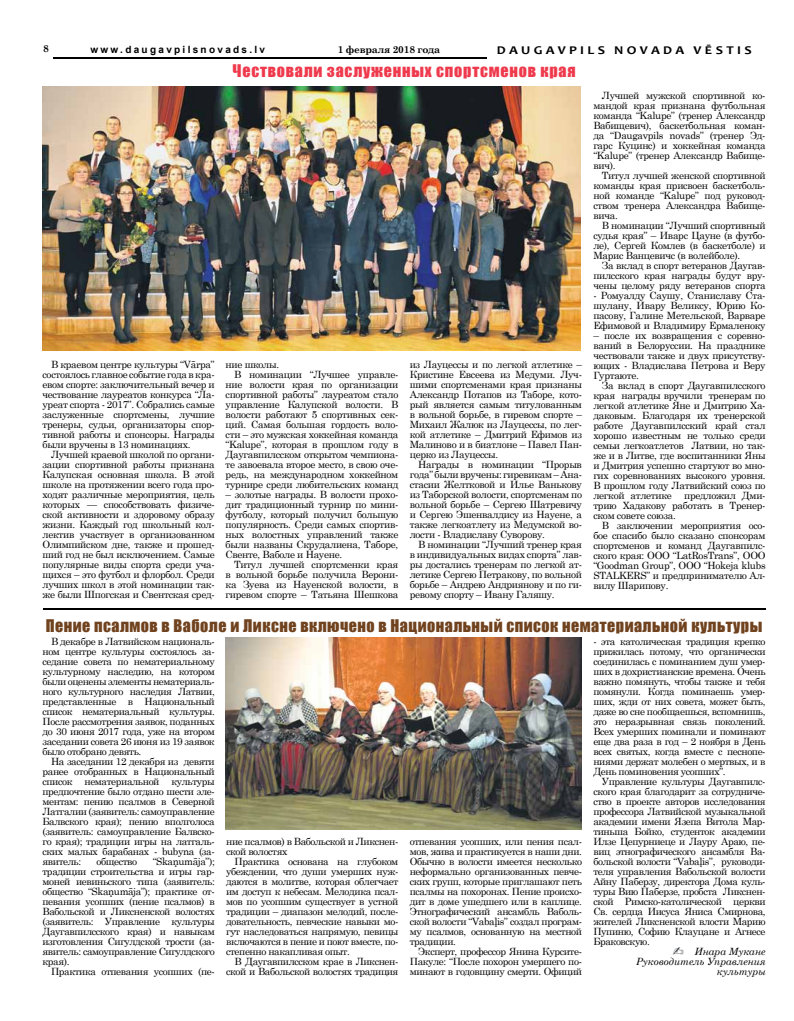
<style>
.page{position:relative;width:794px;height:1021px;background:#fff}
.page>*{position:absolute;margin:0;border:0;box-sizing:border-box;transform-origin:0 0}
.t1{font:16px "Impact";letter-spacing:.03em;color:#70421e}
.t2{font:16px "Impact";letter-spacing:.05em;color:#ef3a4d}
.t3{font:700 11.9px "Candara";letter-spacing:.24em;color:#000;scale:1.18 1}
.t4{font:10px/10px "Century Schoolbook";letter-spacing:-.03em;color:#000;text-align:justify}
.t5{font:italic 10px/10px "Century Schoolbook";color:#000;text-align:right}
.t6{font:700 10px "Arial";letter-spacing:.23em;color:#000}
.t7{font:700 10px "Century Schoolbook";letter-spacing:-.02em;color:#000}
</style>
<div class="page">
<hr style="left:53px;top:57px;width:433px;height:1px;background:#000">
<hr style="left:43px;top:608px;width:722px;height:1px;background:#000">
<hr style="left:43px;top:609px;width:722px;height:1px;background:#000">
<img style="left:43px;top:86px;width:537px;height:265px">
<img style="left:226px;top:637px;width:355px;height:192px">
<svg style="left:672px;top:947px;width:11px;height:8px"></svg>
<p class="t7" style="left:43px;top:41px;width:7px">8</p>
<p class="t6" style="left:90px;top:43px;width:176px">www.daugavpilsnovads.lv</p>
<p class="t7" style="left:338px;top:42px;width:104px">1 февраля 2018 года</p>
<p class="t3" style="left:497px;top:43px;width:217px">DAUGAVPILS NOVADA VĒSTIS</p>
<h1 class="t2" style="left:232px;top:58px;width:344px">Чествовали заслуженных спортсменов края</h1>
<p class="t4" style="left:593px;top:89px;width:174px;text-indent:8px">Лучшей мужской спортивной ко&shy;мандой края признана футбольная команда “Kalupe” (тренер Александр Вабищевич), баскетбольная коман&shy;да “Daugavpils novads” (тренер Эд&shy;гарс Куцинс) и хоккейная команда “Kalupe” (тренер Александр Вабище&shy;вич).</p>
<p class="t4" style="left:593px;top:169px;width:174px;text-indent:8px">Титул лучшей женской спортивной команды края присвоен баскетболь&shy;ной команде “Kalupe” под руковод&shy;ством тренера Александра Вабище&shy;вича.</p>
<p class="t4" style="left:593px;top:219px;width:174px;text-indent:8px">В номинации “Лучший спортивный судья края” – Иварс Цауне (в футбо&shy;ле), Сергей Комлев (в баскетболе) и Марис Ванцевичс (в волейболе).</p>
<p class="t4" style="left:593px;top:259px;width:174px;text-indent:8px">За вклад в спорт ветеранов Даугав&shy;пилсского края награды будут вру&shy;чены целому ряду ветеранов спорта</p>
<p class="t4" style="left:593px;top:289px;width:174px">- Ромуалду Саушу, Станиславу Ста&shy;шулану, Ивару Великсу, Юрию Ко&shy;пасову, Галине Метельской, Варваре Ефимовой и Владимиру Ермаленоку</p>
<p class="t4" style="left:593px;top:329px;width:174px">– после их возвращения с соревно&shy;ваний в Белоруссии. На празднике чествовали также и двух присутству&shy;ющих - Владислава Петрова и Веру Гуртаюте.</p>
<p class="t4" style="left:593px;top:379px;width:174px;text-indent:8px">За вклад в спорт Даугавпилсского края награды вручили тренерам по легкой атлетике Яне и Дмитрию Ха&shy;даковым. Благодаря их тренерской работе Даугавпилсский край стал хорошо известным не только среди семьи легкоатлетов Латвии, но так&shy;же и в Литве, где воспитанники Яны и Дмитрия успешно стартуют во мно&shy;гих соревнованиях высокого уровня.<br>В прошлом году Латвийский союз по легкой атлетике предложил Дми&shy;трию Хадакову работать в Тренер&shy;ском совете союза.</p>
<p class="t4" style="left:593px;top:519px;width:174px;text-indent:8px">В заключении мероприятия осо&shy;бое спасибо было сказано спонсорам спортсменов и команд Даугавпилс&shy;ского края: ООО “LatRosTrans”, ООО “Goodman Group”, ООО “Hokeja klubs STALKERS” и предпринимателю Ал&shy;вилу Шарипову.</p>
<h1 class="t1" style="left:46px;top:613px;width:718px">Пение псалмов в Ваболе и Ликсне включено в Национальный список нематериальной культуры</h1>
<p class="t4" style="left:43px;top:635px;width:174px;text-indent:8px">В декабре в Латвийском националь&shy;ном центре культуры состоялось за&shy;седание совета по нематериальному культурному наследию, на котором были оценены элементы нематериаль&shy;ного культурного наследия Латвии, представленные в Национальный список нематериальный культуры.<br>После рассмотрения заявок, поданных до 30 июня 2017 года, уже на втором заседании совета 26 июня из 19 заявок было отобрано девять.</p>
<p class="t4" style="left:43px;top:755px;width:174px;text-indent:8px">На заседании 12 декабря из девяти ранее отобранных в Национальный список нематериальной культуры предпочтение было отдано шести эле&shy;ментам: пению псалмов в Северной Латгалии (заявитель: самоуправление Балвского края); пению вполголоса (заявитель: самоуправление Балвско&shy;го края); традиции игры на латгаль&shy;ских малых барабанах - bubyna (за&shy;явитель:</p>
<p class="t4" style="left:43px;top:358px;width:174px;text-indent:8px">В краевом центре культуры “Vārpa” состоялось главное событие года в кра&shy;евом спорте: заключительный вечер и чествование лауреатов конкурса “Ла&shy;уреат спорта - 2017”. Собрались самые заслуженные спортсмены, лучшие тренеры, судьи, организаторы спор&shy;тивной работы и спонсоры. Награды были вручены в 13 номинациях.</p>
<p class="t4" style="left:43px;top:448px;width:174px;text-indent:8px">Лучшей краевой школой по органи&shy;зации спортивной работы признана Калупская основная школа. В этой школе на протяжении всего года про&shy;ходят различные мероприятия, цель которых — способствовать физиче&shy;ской активности и здоровому образу жизни. Каждый год школьный кол&shy;лектив участвует в организованном Олимпийском дне, также и прошед&shy;ший год не был исключением. Самые популярные виды спорта среди уча&shy;щихся – это футбол и флорбол. Среди лучших школ в этой номинации так&shy;же были Шпогская и Свентская сред-</p>
<p class="t4" style="left:410px;top:358px;width:174px">из Лауцессы и по легкой атлетике – Кристине Евсеева из Медуми. Луч&shy;шими спортсменами края признаны Александр Потапов из Таборе, кото&shy;рый является самым титулованным в вольной борьбе, в гиревом спорте – Михаил Жалюк из Лауцессы, по лег&shy;кой атлетике – Дмитрий Ефимов из Малиново и в биатлоне – Павел Пан&shy;церко из Лауцессы.</p>
<p class="t4" style="left:410px;top:458px;width:174px;text-indent:8px">Награды в номинации “Прорыв года” были вручены: гиревикам – Ана&shy;стасии Желтковой и Илье Ванькову из Таборской волости, спортсменам по вольной борьбе – Сергею Шатревичу и Сергею Эшенвалдису из Науене, а также легкоатлету из Медумской во&shy;лости - Владиславу Суворову.</p>
<p class="t4" style="left:410px;top:538px;width:174px;text-indent:8px">В номинации “Лучший тренер края в индивидуальных видах спорта” лав&shy;ры достались тренерам по легкой ат&shy;летике Сергею Петракову, по вольной борьбе – Андрею Андриянову и по ги&shy;ревому спорту – Ивану Галяшу.</p>
<p class="t4" style="left:226px;top:358px;width:55px">ние школы.</p>
<p class="t4" style="left:234px;top:368px;width:166px">В номинации “Лучшее управле-</p>
<p class="t4" style="left:226px;top:378px;width:174px">ние волости края по организации</p>
<p class="t4" style="left:226px;top:388px;width:174px">спортивной работы” лауреатом стало</p>
<p class="t4" style="left:226px;top:398px;width:174px">управление Калупской волости. В</p>
<p class="t4" style="left:226px;top:408px;width:174px">волости работают 5 спортивных сек-</p>
<p class="t4" style="left:226px;top:418px;width:174px">ций. Самая большая гордость воло-</p>
<p class="t4" style="left:226px;top:428px;width:174px">сти – это мужская хоккейная команда</p>
<p class="t4" style="left:226px;top:438px;width:174px">“Kalupe”, которая в прошлом году в</p>
<p class="t4" style="left:226px;top:448px;width:174px">Даугавпилсском открытом чемпиона-</p>
<p class="t4" style="left:226px;top:458px;width:174px">те завоевала второе место, в свою оче-</p>
<p class="t4" style="left:226px;top:468px;width:174px">редь, на международном хоккейном</p>
<p class="t4" style="left:226px;top:478px;width:174px">турнире среди любительских команд</p>
<p class="t4" style="left:226px;top:488px;width:174px">– золотые награды. В волости прохо&shy;дит традиционный турнир по мини&shy;футболу, который получил большую популярность. Среди самых спортив&shy;ных волостных управлений также были названы Скрудалиена, Таборе, Свенте, Ваболе и Науене.</p>
<p class="t4" style="left:226px;top:558px;width:174px;text-indent:8px">Титул лучшей спортсменки края в вольной борьбе получила Верони&shy;ка Зуева из Науенской волости, в гиревом спорте – Татьяна Шешкова</p>
<p class="t4" style="left:593px;top:635px;width:174px">- эта католическая традиция крепко прижилась потому, что органически соединилась с поминанием душ умер&shy;ших в дохристианские времена. Очень важно помянуть, чтобы также и тебя помянули. Когда поминаешь умер&shy;ших, жди от них совета, может быть, даже во сне пообщаешься, вспомнишь, это неразрывная связь поколений.<br>Всех умерших поминали и поминают еще два раза в год – 2 ноября в День всех святых, когда вместе с песнопе&shy;ниями держат молебен о мертвых, и в День поминовения усопших”.</p>
<p class="t4" style="left:593px;top:775px;width:174px;text-indent:8px">Управление культуры Даугавпилс&shy;ского края благодарит за сотрудниче&shy;ство в проекте авторов исследования профессора Латвийской музыкальной академии имени Язепа Витола Мар&shy;тиньша Бойко, студенток академии Илзе Цепурниеце и Лауру Араю, пе&shy;виц этнографического ансамбля Ва&shy;больской волости “Vabaļis”, руководи&shy;теля управления Вабольской волости Айну Паберзу, директора Дома куль&shy;туры Вию Паберзе, пробста Ликснен&shy;ской Римско-католической церкви Св. сердца Иисуса Яниса Смирнова, жителей Ликсненской влости Марию Пупиню, Софию Клауцане и Агнесе Браковскую.</p>
<p class="t5" style="left:636px;top:945px;width:131px">Инара Мукане<br>Руководитель Управления культуры</p>
<p class="t4" style="left:226px;top:835px;width:174px">ние псалмов) в Вабольской и Ликснен&shy;ской волостях</p>
<p class="t4" style="left:226px;top:855px;width:174px;text-indent:9px">Практика основана на глубоком убеждении, что души умерших нуж&shy;даются в молитве, которая облегчает им доступ к небесам. Мелодика псал&shy;мов по усопшим существует в устной традиции – диапазон мелодий, после&shy;довательность, певческие навыки мо&shy;гут наследоваться напрямую, певицы включаются в пение и поют вместе, по&shy;степенно накапливая опыт.</p>
<p class="t4" style="left:226px;top:955px;width:174px;text-align:right">В Даугавпилсском крае в Ликснен&shy;ской и Вабольской волостях традиция</p>
<p class="t4" style="left:410px;top:835px;width:174px">отпевания усопших, или пения псал&shy;мов, жива и практикуется в наши дни.<br>Обычно в волости имеется несколько неформально организованных певче&shy;ских групп, которые приглашают петь псалмы на похоронах. Пение происхо&shy;дит в доме ушедшего или в каплице.<br>Этнографический ансамбль Ваболь&shy;ской волости “Vabaļis” создал програм&shy;му псалмов, основанную на местной традиции.</p>
<p class="t4" style="left:410px;top:945px;width:174px;text-indent:8px">Эксперт, профессор Янина Курсите-Пакуле: “После похорон умершего по&shy;минают в годовщину смерти. Официй</p>
<p class="t4" style="left:43px;top:855px;width:174px;text-indent:110px">“Skaņumāja”); традиции строительства и игры гар&shy;моней иевиньского типа (заявитель: общество “Skaņumāja”); практике от&shy;певания усопших (пение псалмов) в Вабольской и Ликсненской волостях (заявитель: Управление культуры Даугавпилсского края) и навыкам изготовления Сигулдской трости (за&shy;явитель: самоуправление Сигулдского края).</p>
<p class="t4" style="left:51px;top:965px;width:165px">Практика отпевания усопших (пе-</p>
<p class="t4" style="left:97px;top:855px;width:42px">общество</p>
</div>
